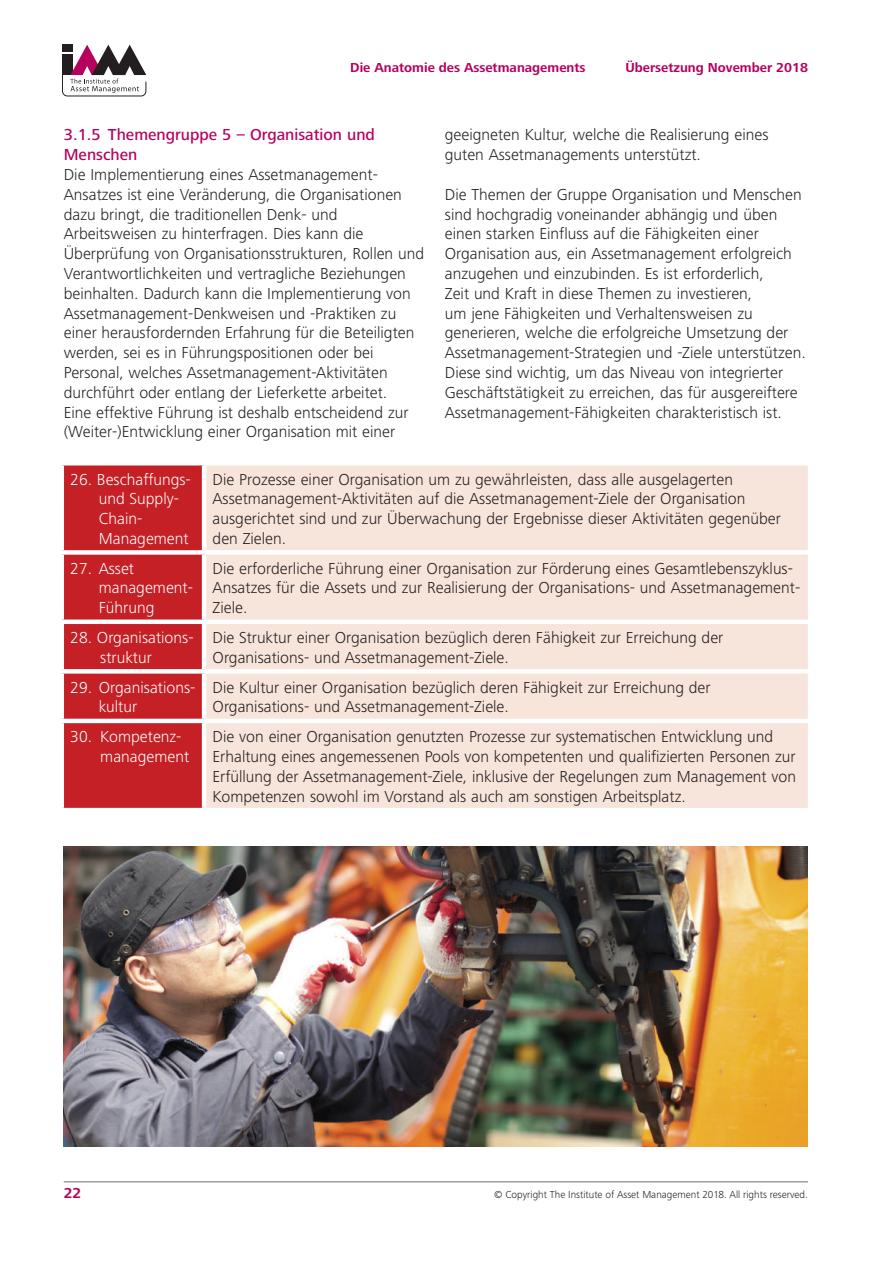
<style>
.page{position:relative;width:893px;height:1263px;background:#fff}
.page>*{position:absolute;margin:0;border:0;box-sizing:border-box;transform-origin:0 0}
.t1{font:300 16.5px/19.8px "Frutiger Next LT";color:#231f20}
.t2{font:300 16.5px/19.8px "Frutiger Next LT";color:#fff}
.t3{font:500 16.5px/19.8px "Frutiger Next LT";color:#b5025e}
.t4{font:700 15px "Frutiger Next LT";color:#b5025e}
.t5{font:700 13.5px "Frutiger Next LT";color:#b5025e}
.t6{font:300 10.5px "Frutiger Next LT";color:#231f20}
</style>
<div class="page">
<svg style="left:62px;top:45px;width:85px;height:51px"></svg>
<hr style="left:64px;top:1181px;width:744px;height:1px;background:#6c6d70">
<div style="left:64px;top:465px;width:138px;height:343px;background:#c42026"></div>
<div style="left:206px;top:465px;width:602px;height:343px;background:#f7e4db"></div>
<div style="left:60px;top:550px;width:144px;height:5px;background:#fff"></div>
<div style="left:204px;top:550px;width:608px;height:5px;background:#fff"></div>
<div style="left:60px;top:619px;width:144px;height:5px;background:#fff"></div>
<div style="left:204px;top:619px;width:608px;height:5px;background:#fff"></div>
<div style="left:60px;top:669px;width:144px;height:5px;background:#fff"></div>
<div style="left:204px;top:669px;width:608px;height:5px;background:#fff"></div>
<hr style="left:60px;top:719px;width:144px;height:4px;background:#fff">
<hr style="left:204px;top:719px;width:608px;height:4px;background:#fff">
<img style="left:64px;top:846px;width:744px;height:300px">
<p class="t5" style="left:350px;top:60px;width:237px">Die Anatomie des Assetmanagements</p>
<p class="t5" style="left:625px;top:60px;width:184px">Übersetzung November 2018</p>
<p class="t3" style="left:64px;top:125px;width:313px">3.1.5 Themengruppe 5 – Organisation und<br>Menschen</p>
<p class="t1" style="left:64px;top:165px;width:362px">Die Implementierung eines Assetmanagement-Ansatzes ist eine Veränderung, die Organisationen dazu bringt, die traditionellen Denk- und Arbeitsweisen zu hinterfragen. Dies kann die Überprüfung von Organisationsstrukturen, Rollen und Verantwortlichkeiten und vertragliche Beziehungen beinhalten. Dadurch kann die Implementierung von Assetmanagement-Denkweisen und -Praktiken zu einer herausfordernden Erfahrung für die Beteiligten werden, sei es in Führungspositionen oder bei Personal, welches Assetmanagement-Aktivitäten durchführt oder entlang der Lieferkette arbeitet.<br>Eine effektive Führung ist deshalb entscheidend zur (Weiter-)Entwicklung einer Organisation mit einer</p>
<p class="t1" style="left:445px;top:125px;width:325px">geeigneten Kultur, welche die Realisierung eines guten Assetmanagements unterstützt.</p>
<p class="t1" style="left:445px;top:184px;width:362px">Die Themen der Gruppe Organisation und Menschen sind hochgradig voneinander abhängig und üben einen starken Einfluss auf die Fähigkeiten einer Organisation aus, ein Assetmanagement erfolgreich anzugehen und einzubinden. Es ist erforderlich,<br>Zeit und Kraft in diese Themen zu investieren,<br>um jene Fähigkeiten und Verhaltensweisen zu generieren, welche die erfolgreiche Umsetzung der Assetmanagement-Strategien und -Ziele unterstützen.<br>Diese sind wichtig, um das Niveau von integrierter Geschäftstätigkeit zu erreichen, das für ausgereiftere Assetmanagement-Fähigkeiten charakteristisch ist.</p>
<p class="t2" style="left:99px;top:469px;width:94px;text-indent:-28px">26. Beschaffungs&shy;und Supply-<br>Chain-<br>Management</p>
<p class="t1" style="left:213px;top:469px;width:570px">Die Prozesse einer Organisation um zu gewährleisten, dass alle ausgelagerten Assetmanagement-Aktivitäten auf die Assetmanagement-Ziele der Organisation ausgerichtet sind und zur Überwachung der Ergebnisse dieser Aktivitäten gegenüber den Zielen.</p>
<p class="t2" style="left:99px;top:558px;width:96px;text-indent:-28px">27. Asset management-<br>Führung</p>
<p class="t1" style="left:213px;top:558px;width:589px">Die erforderliche Führung einer Organisation zur Förderung eines Gesamtlebenszyklus-<br>Ansatzes für die Assets und zur Realisierung der Organisations- und Assetmanagement-<br>Ziele.</p>
<p class="t2" style="left:100px;top:628px;width:95px;text-indent:-30px">28. Organisations&shy;struktur</p>
<p class="t1" style="left:213px;top:628px;width:512px">Die Struktur einer Organisation bezüglich deren Fähigkeit zur Erreichung der<br>Organisations- und Assetmanagement-Ziele.</p>
<p class="t2" style="left:99px;top:677px;width:98px;text-indent:-28px">29. Organisations&shy;kultur</p>
<p class="t1" style="left:213px;top:677px;width:500px">Die Kultur einer Organisation bezüglich deren Fähigkeit zur Erreichung der<br>Organisations- und Assetmanagement-Ziele.</p>
<p class="t2" style="left:100px;top:727px;width:90px;text-indent:-30px">30. Kompetenz&shy;management</p>
<p class="t1" style="left:213px;top:727px;width:585px">Die von einer Organisation genutzten Prozesse zur systematischen Entwicklung und Erhaltung eines angemessenen Pools von kompetenten und qualifizierten Personen zur Erfüllung der Assetmanagement-Ziele, inklusive der Regelungen zum Management von Kompetenzen sowohl im Vorstand als auch am sonstigen Arbeitsplatz.</p>
<p class="t4" style="left:64px;top:1185px;width:19px">22</p>
<p class="t6" style="left:494px;top:1189px;width:315px">© Copyright The Institute of Asset Management 2018. All rights reserved.</p>
</div>
